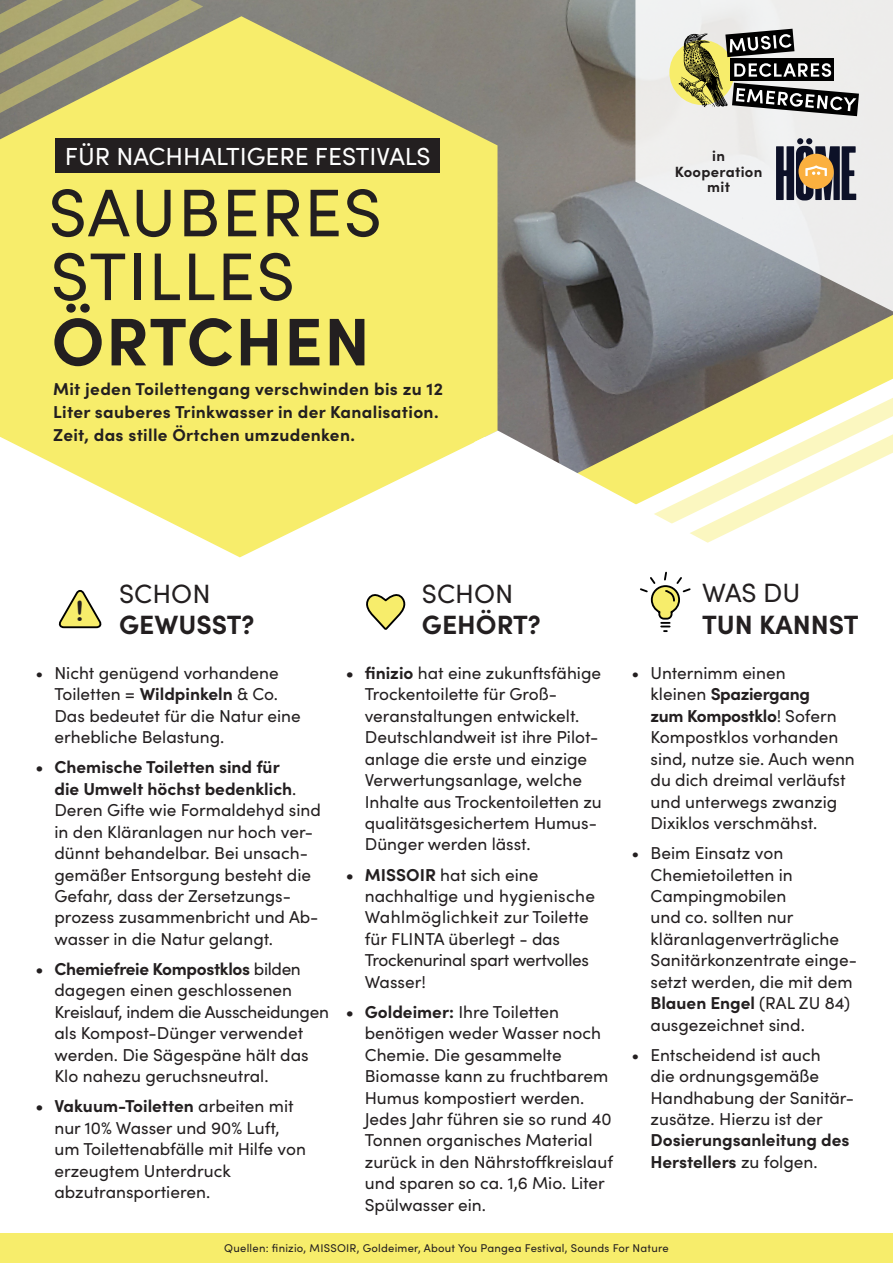
<style>
.page{position:relative;width:893px;height:1263px;background:#fff}
.page>*{position:absolute;margin:0;border:0;box-sizing:border-box;transform-origin:0 0}
.t1{font:67.5px "Sofia Pro";letter-spacing:.02em;color:#231f20}
.t2{font:700 67.5px "Sofia Pro";letter-spacing:.02em;color:#231f20}
.t3{font:27.83px "Arial Rounded MT Bold";color:#231f20}
.t4{font:700 26.47px "Sofia Pro";color:#231f20}
.t5{font:26.47px "Sofia Pro";color:#231f20}
.t6{font:24.75px "Sofia Pro";color:#fff}
.t7{font:17.25px/21.5px "Sofia Pro";color:#231f20}
.t8{font:700 17.25px/23px "Sofia Pro";letter-spacing:.02em;color:#231f20}
.t9{font:700 14.85px "Sofia Pro";letter-spacing:.02em;color:#231f20}
.t10{font:11.25px "Sofia Pro";letter-spacing:.02em;color:#231f20}
.s1{font-weight:700}
</style>
<div class="page">
<img style="left:203px;top:0;width:432px;height:431px">
<svg style="left:0;top:16px;width:497px;height:541px;background:#efe77e"></svg>
<svg style="left:0;top:0;width:203px;height:161px;background:#b7b270"></svg>
<svg style="left:746px;top:510px;width:29px;height:14px"></svg>
<svg style="left:566px;top:315px;width:327px;height:195px"></svg>
<svg style="left:474px;top:431px;width:272px;height:202px"></svg>
<svg style="left:635px;top:0;width:258px;height:316px;fill:#edeceb"></svg>
<svg style="left:669px;top:40px;width:65px;height:65px"></svg>
<img style="left:678px;top:32px;width:51px;height:77px">
<div style="left:731px;top:58px;width:103px;height:23px;background:#000"></div>
<svg style="left:734px;top:63px;width:97px;height:14px"></svg>
<svg style="left:732px;top:83px;width:127px;height:33px"></svg>
<svg style="left:725px;top:29px;width:69px;height:28px"></svg>
<svg style="left:776px;top:138px;width:80px;height:62px;background:#7c7068"></svg>
<div style="left:55px;top:139px;width:385px;height:34px;background:#231f20"></div>
<svg style="left:58px;top:590px;width:44px;height:39px"></svg>
<svg style="left:366px;top:594px;width:40px;height:36px"></svg>
<svg style="left:638px;top:570px;width:54px;height:62px"></svg>
<div style="left:0;top:1234px;width:893px;height:29px;background:#f7ed6b"></div>
<p class="t6" style="left:65px;top:138px;width:367px">FÜR NACHHALTIGERE FESTIVALS</p>
<p class="t1" style="left:48px;top:163px;width:335px">SAUBERES</p>
<p class="t1" style="left:50px;top:227px;width:246px">STILLES</p>
<p class="t2" style="left:52px;top:290px;width:320px">ÖRTCHEN</p>
<p class="t8" style="left:53px;top:376px;width:391px">Mit jeden Toilettengang verschwinden bis zu 12<br>Liter sauberes Trinkwasser in der Kanalisation.<br>Zeit, das stille Örtchen umzudenken.</p>
<p class="t9" style="left:712px;top:144px;width:14px">in</p>
<p class="t9" style="left:675px;top:160px;width:89px">Kooperation</p>
<p class="t9" style="left:707px;top:175px;width:24px">mit</p>
<p class="t3" style="left:75px;top:595px;width:11px">!</p>
<p class="t5" style="left:119px;top:574px;width:93px">SCHON</p>
<p class="t4" style="left:119px;top:605px;width:137px">GEWUSST?</p>
<p class="t7" style="left:54px;top:661px;width:248px;text-indent:-19px">• Nicht genügend vorhandene<br>Toiletten = <span class="s1">Wildpinkeln</span> &amp; Co.<br>Das bedeutet für die Natur eine erhebliche Belastung.</p>
<p class="t7" style="left:54px;top:756px;width:268px;text-indent:-19px"><span class="s1">• Chemische Toiletten sind für<br>die Umwelt höchst bedenklich</span>.<br>Deren Gifte wie Formaldehyd sind in den Kläranlagen nur hoch ver&shy;dünnt behandelbar. Bei unsach&shy;gemäßer Entsorgung besteht die<br>Gefahr, dass der Zersetzungs&shy;prozess zusammenbricht und Ab&shy;wasser in die Natur gelangt.</p>
<p class="t7" style="left:54px;top:957px;width:276px;text-indent:-19px"><span class="s1">• Chemiefreie Kompostklos</span> bilden dagegen einen geschlossenen<br>Kreislauf, indem die Ausscheidungen als Kompost-Dünger verwendet werden. Die Sägespäne hält das<br>Klo nahezu geruchsneutral.</p>
<p class="t7" style="left:54px;top:1094px;width:253px;text-indent:-19px"><span class="s1">• Vakuum-Toiletten</span> arbeiten mit nur 10% Wasser und 90% Luft, um Toilettenabfälle mit Hilfe von erzeugtem Unterdruck abzutransportieren.</p>
<p class="t5" style="left:422px;top:574px;width:93px">SCHON</p>
<p class="t4" style="left:422px;top:605px;width:121px">GEHÖRT?</p>
<p class="t7" style="left:365px;top:661px;width:239px;text-indent:-19px"><span class="s1">• finizio</span> hat eine zukunftsfähige<br>Trockentoilette für Groß&shy;veranstaltungen entwickelt.<br>Deutschlandweit ist ihre Pilot&shy;anlage die erste und einzige<br>Verwertungsanlage, welche<br>Inhalte aus Trockentoiletten zu qualitätsgesichertem Humus-<br>Dünger werden lässt.</p>
<p class="t7" style="left:365px;top:863px;width:232px;text-indent:-19px"><span class="s1">• MISSOIR</span> hat sich eine nachhaltige und hygienische<br>Wahlmöglichkeit zur Toilette für FLINTA überlegt - das<br>Trockenurinal spart wertvolles<br>Wasser!</p>
<p class="t7" style="left:365px;top:1000px;width:250px;text-indent:-19px"><span class="s1">• Goldeimer:</span> Ihre Toiletten benötigen weder Wasser noch<br>Chemie. Die gesammelte<br>Biomasse kann zu fruchtbarem<br>Humus kompostiert werden.<br>Jedes Jahr führen sie so rund 40<br>Tonnen organisches Material zurück in den Nährstoffkreislauf und sparen so ca. 1,6 Mio. Liter<br>Spülwasser ein.</p>
<p class="t5" style="left:702px;top:574px;width:100px">WAS DU</p>
<p class="t4" style="left:702px;top:604px;width:158px">TUN KANNST</p>
<p class="t7" style="left:650px;top:661px;width:206px;text-indent:-19px">• Unternimm einen<br>kleinen <span class="s1">Spaziergang<br>zum Kompostklo</span>! Sofern<br>Kompostklos vorhanden sind, nutze sie. Auch wenn du dich dreimal verläufst und unterwegs zwanzig<br>Dixiklos verschmähst.</p>
<p class="t7" style="left:650px;top:841px;width:208px;text-indent:-19px">• Beim Einsatz von<br>Chemietoiletten in<br>Campingmobilen<br>und co. sollten nur kläranlagenverträgliche<br>Sanitärkonzentrate einge&shy;setzt werden, die mit dem<br><span class="s1">Blauen Engel</span> (RAL ZU 84) ausgezeichnet sind.</p>
<p class="t7" style="left:650px;top:1043px;width:205px;text-indent:-19px">• Entscheidend ist auch<br>die ordnungsgemäße<br>Handhabung der Sanitär&shy;zusätze. Hierzu ist der<br><span class="s1">Dosierungsanleitung des<br>Herstellers</span> zu folgen.</p>
<p class="t10" style="left:224px;top:1239px;width:446px">Quellen: finizio, MISSOIR, Goldeimer, About You Pangea Festival, Sounds For Nature</p>
</div>
